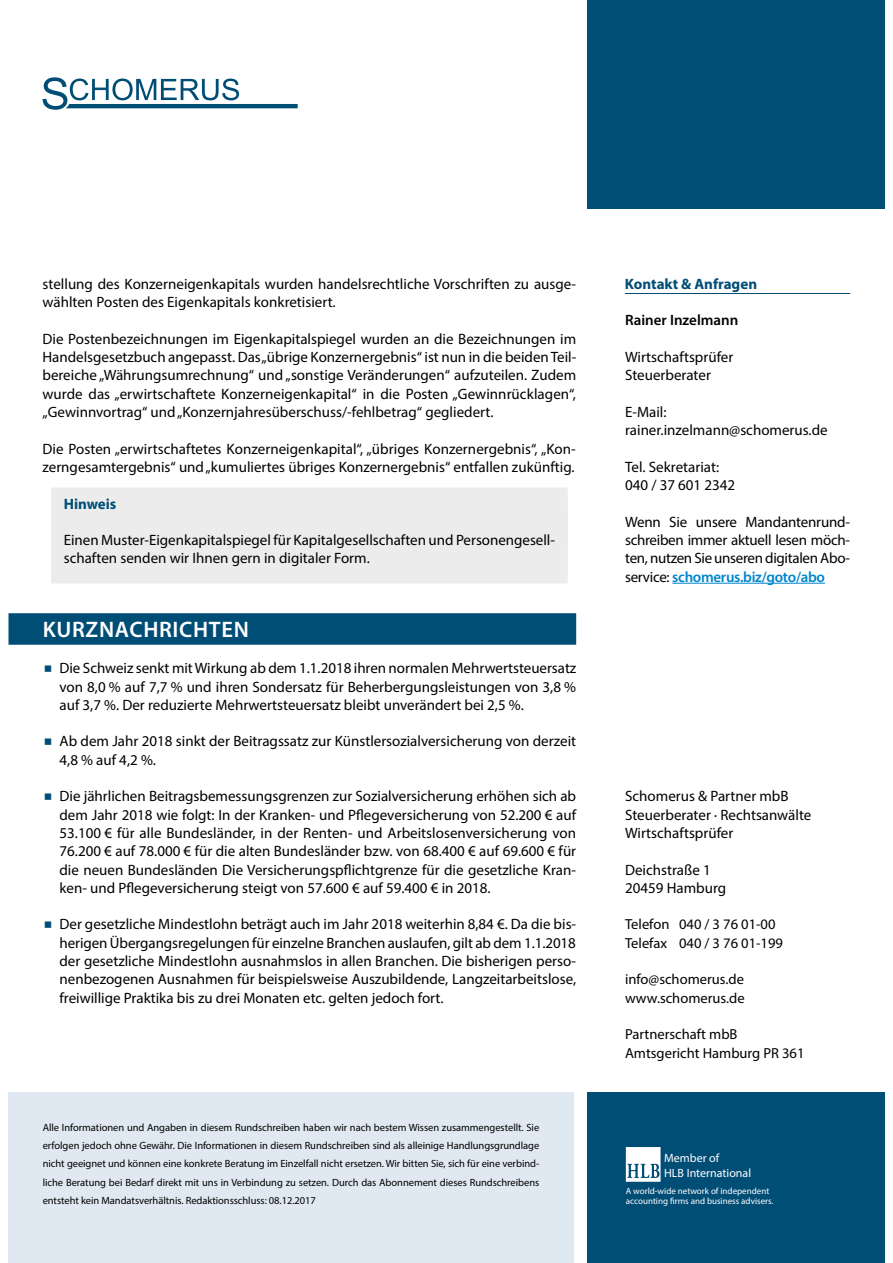
<style>
.page{position:relative;width:893px;height:1263px;background:#fff}
.page>*{position:absolute;margin:0;border:0;box-sizing:border-box;transform-origin:0 0}
.t1{font:600 22.5px "Myriad Pro";letter-spacing:.03em;color:#fff}
.t2{font:15px/18.3px "Myriad Pro";color:#000}
.t3{font:700 15px "Myriad Pro";color:#004d76}
.t4{font:600 15px "Myriad Pro";color:#000}
.t5{font:14.55px/18.3px "Myriad Pro";color:#000}
.t6{font:12px/15px "Myriad Pro";color:#fff}
.t7{font:10.5px/18.3px "Myriad Pro";letter-spacing:-.005em;color:#000;text-align:justify}
.t8{font:9px/10.5px "Myriad Pro";color:#fff}
.s1{font-weight:600;color:#0085cd}
</style>
<div class="page">
<div style="left:587px;top:1093px;width:297px;height:170px;background:#004d76"></div>
<div style="left:587px;top:0;width:297px;height:208px;background:#004d76"></div>
<div style="left:9px;top:1093px;width:565px;height:170px;background:#e0e9f1"></div>
<hr style="left:672px;top:583px;width:153px;height:1px;background:#0085cd">
<hr style="left:625px;top:293px;width:225px;height:1px;background:#004d76">
<svg style="left:43px;top:77px;width:255px;height:33px"></svg>
<svg style="left:626px;top:1147px;width:34px;height:35px"></svg>
<div style="left:51px;top:487px;width:517px;height:21px;background:#ececed"></div>
<div style="left:51px;top:508px;width:517px;height:75px;background:#ececed"></div>
<div style="left:9px;top:613px;width:567px;height:32px;background:#004d76"></div>
<p class="t2" style="left:43px;top:274px;width:535px">stellung des Konzerneigenkapitals wurden handelsrechtliche Vorschriften zu ausge&shy;wählten Posten des Eigenkapitals konkretisiert.</p>
<p class="t2" style="left:43px;top:329px;width:535px;text-align:justify">Die Postenbezeichnungen im Eigenkapitalspiegel wurden an die Bezeichnungen im Handelsgesetzbuch angepasst. Das „übrige Konzernergebnis“ ist nun in die beiden Teil&shy;bereiche „Währungsumrechnung“ und „sonstige Veränderungen“ aufzuteilen. Zudem wurde das „erwirtschaftete Konzerneigenkapital“ in die Posten „Gewinnrücklagen“, „Gewinnvortrag“ und „Konzernjahresüberschuss/-fehlbetrag“ gegliedert.</p>
<p class="t2" style="left:43px;top:439px;width:535px">Die Posten „erwirtschaftetes Konzerneigenkapital“, „übriges Konzernergebnis“, „Kon&shy;zerngesamtergebnis“ und „kumuliertes übriges Konzernergebnis“ entfallen zukünftig.</p>
<p class="t3" style="left:64px;top:494px;width:54px">Hinweis</p>
<p class="t2" style="left:64px;top:531px;width:493px">Einen Muster-Eigenkapitalspiegel für Kapitalgesellschaften und Personengesell&shy;schaften senden wir Ihnen gern in digitaler Form.</p>
<h1 class="t1" style="left:43px;top:615px;width:208px">KURZNACHRICHTEN</h1>
<p class="t2" style="left:60px;top:659px;width:518px;text-align:justify">Die Schweiz senkt mit Wirkung ab dem 1.1.2018 ihren normalen Mehrwertsteuersatz von 8,0 % auf 7,7 % und ihren Sondersatz für Beherbergungsleistungen von 3,8 % auf 3,7 %. Der reduzierte Mehrwertsteuersatz bleibt unverändert bei 2,5 %.</p>
<p class="t2" style="left:60px;top:732px;width:518px">Ab dem Jahr 2018 sinkt der Beitragssatz zur Künstlersozialversicherung von derzeit<br>4,8 % auf 4,2 %.</p>
<p class="t2" style="left:60px;top:787px;width:518px;text-align:justify">Die jährlichen Beitragsbemessungsgrenzen zur Sozialversicherung erhöhen sich ab dem Jahr 2018 wie folgt: In der Kranken- und Pflegeversicherung von 52.200 € auf 53.100 € für alle Bundesländer, in der Renten- und Arbeitslosenversicherung von 76.200 € auf 78.000 € für die alten Bundesländer bzw. von 68.400 € auf 69.600 € für die neuen Bundesländen Die Versicherungspflichtgrenze für die gesetzliche Kran&shy;ken- und Pflegeversicherung steigt von 57.600 € auf 59.400 € in 2018.</p>
<p class="t2" style="left:60px;top:915px;width:518px;text-align:justify">Der gesetzliche Mindestlohn beträgt auch im Jahr 2018 weiterhin 8,84 €. Da die bis&shy;herigen Übergangsregelungen für einzelne Branchen auslaufen, gilt ab dem 1.1.2018 der gesetzliche Mindestlohn ausnahmslos in allen Branchen. Die bisherigen perso&shy;nenbezogenen Ausnahmen für beispielsweise Auszubildende, Langzeitarbeitslose, freiwillige Praktika bis zu drei Monaten etc. gelten jedoch fort.</p>
<p class="t7" style="left:43px;top:1118px;width:498px">Alle Informationen und Angaben in diesem Rundschreiben haben wir nach bestem Wissen zusammengestellt. Sie erfolgen jedoch ohne Gewähr. Die Informationen in diesem Rundschreiben sind als alleinige Handlungsgrundlage nicht geeignet und können eine konkrete Beratung im Einzelfall nicht ersetzen. Wir bitten Sie, sich für eine verbind&shy;liche Beratung bei Bedarf direkt mit uns in Verbindung zu setzen. Durch das Abonnement dieses Rundschreibens entsteht kein Mandatsverhältnis. Redaktionsschluss: 08.12.2017</p>
<p class="t3" style="left:625px;top:274px;width:134px">Kontakt &amp; Anfragen</p>
<p class="t4" style="left:625px;top:311px;width:115px">Rainer Inzelmann</p>
<p class="t2" style="left:625px;top:348px;width:110px">Wirtschaftsprüfer<br>Steuerberater</p>
<p class="t2" style="left:625px;top:403px;width:204px">E-Mail: rainer.inzelmann@schomerus.de</p>
<p class="t2" style="left:625px;top:457px;width:112px">Tel. Sekretariat:<br>040 / 37 601 2342</p>
<p class="t2" style="left:625px;top:512px;width:227px;text-align:justify">Wenn Sie unsere Mandantenrund&shy;schreiben immer aktuell lesen möch&shy;ten, nutzen Sie unseren digitalen Abo&shy;service: <span class="s1">schomerus.biz/goto/abo</span></p>
<p class="t2" style="left:625px;top:787px;width:188px">Schomerus &amp; Partner mbB<br>Steuerberater · Rechtsanwälte<br>Wirtschaftsprüfer</p>
<p class="t2" style="left:625px;top:860px;width:103px">Deichstraße 1<br>20459 Hamburg</p>
<p class="t5" style="left:625px;top:915px;width:159px">Telefon 040 / 3 76 01-00<br>Telefax 040 / 3 76 01-199</p>
<p class="t5" style="left:625px;top:970px;width:121px">info@schomerus.de www.schomerus.de</p>
<p class="t5" style="left:625px;top:1025px;width:181px">Partnerschaft mbB<br>Amtsgericht Hamburg PR 361</p>
<p class="t6" style="left:664px;top:1151px;width:89px">Member of<br>HLB International</p>
<p class="t8" style="left:626px;top:1185px;width:149px">A world-wide network of independent accounting firms and business advisers.</p>
</div>
